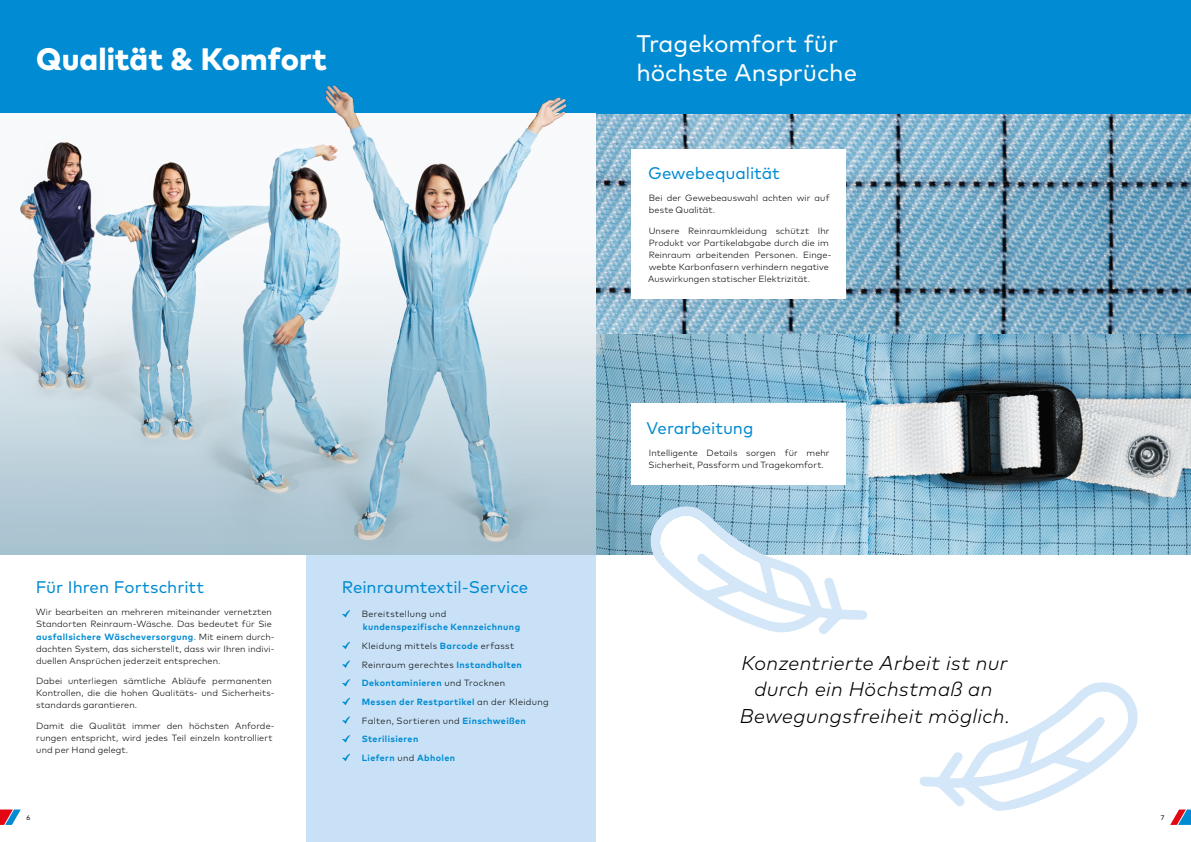
<style>
.page{position:relative;width:1191px;height:842px;background:#fff}
.page>*{position:absolute;margin:0;border:0;box-sizing:border-box;transform-origin:0 0}
.t1{font:800 31px "Mark Pro";color:#fff}
.t2{font:24px/28.8px "Mark Pro";letter-spacing:-.005em;color:#fff}
.t3{font:italic 300 20px/26.6px "Mark Pro";letter-spacing:.02em;color:#000;text-align:center}
.t4{font:16.8px "Mark Pro";letter-spacing:-.005em;color:#008bd2}
.t5{font:300 9px/12px "Mark Pro";letter-spacing:.01em;color:#000}
.t6{font:700 9px/18.7px "Mark Pro";letter-spacing:.04em;color:#008bd2}
.t7{font:300 9px "Mark Pro";letter-spacing:.04em;color:#000}
.t8{font:6.7px "Mark Pro";color:#000}
.s1{font-weight:700;color:#008bd2}
.s2{font-weight:300;color:#000}
</style>
<div class="page">
<div style="left:306px;top:555px;width:289px;height:287px;background:#c8e1f6"></div>
<svg style="left:342px;top:610px;width:8px;height:7px"></svg>
<svg style="left:342px;top:641px;width:8px;height:8px"></svg>
<svg style="left:342px;top:660px;width:8px;height:8px"></svg>
<svg style="left:342px;top:679px;width:8px;height:7px"></svg>
<svg style="left:342px;top:698px;width:8px;height:7px"></svg>
<svg style="left:342px;top:716px;width:8px;height:8px"></svg>
<svg style="left:342px;top:735px;width:8px;height:7px"></svg>
<svg style="left:342px;top:754px;width:8px;height:7px"></svg>
<img style="left:595px;top:114px;width:596px;height:220px">
<img style="left:596px;top:334px;width:595px;height:221px">
<div style="left:0;top:0;width:1191px;height:114px;background:#008bd2"></div>
<div style="left:631px;top:404px;width:215px;height:81px;background:#fff"></div>
<div style="left:631px;top:149px;width:215px;height:150px;background:#fff"></div>
<img style="left:0;top:113px;width:595px;height:442px">
<img style="left:237px;top:85px;width:358px;height:41px">
<svg style="left:919px;top:682px;width:219px;height:129px"></svg>
<svg style="left:645px;top:501px;width:223px;height:133px"></svg>
<svg style="left:1170px;top:809px;width:21px;height:16px"></svg>
<svg style="left:0;top:809px;width:21px;height:16px"></svg>
<h1 class="t1" style="left:36px;top:36px;width:292px">Qualität &amp; Komfort</h1>
<h3 class="t4" style="left:36px;top:574px;width:170px">Für Ihren Fortschritt</h3>
<p class="t5" style="left:36px;top:605px;width:237px">Wir bearbeiten an mehreren miteinander vernetzten<br>Standorten Reinraum-Wäsche. Das bedeutet für Sie</p>
<p class="t5" style="left:36px;top:630px;width:240px;text-align:justify"><span class="s1">ausfallsichere Wäscheversorgung</span>. Mit einem durch&shy;dachten System, das sicherstellt, dass wir Ihren indivi&shy;duellen Ansprüchen jederzeit entsprechen.</p>
<p class="t5" style="left:36px;top:674px;width:240px">Dabei unterliegen sämtliche Abläufe permanenten<br>Kontrollen, die die hohen Qualitäts- und Sicherheits&shy;standards garantieren.</p>
<p class="t5" style="left:36px;top:719px;width:240px">Damit die Qualität immer den höchsten Anforde&shy;rungen entspricht, wird jedes Teil einzeln kontrolliert und per Hand gelegt.</p>
<h3 class="t4" style="left:342px;top:574px;width:188px">Reinraumtextil-Service</h3>
<p class="t7" style="left:362px;top:607px;width:86px">Bereitstellung und</p>
<p class="t6" style="left:362px;top:617px;width:189px">kundenspezifische Kennzeichnung<br><span class="s2">Kleidung mittels</span> Barcode <span class="s2">erfasst<br>Reinraum gerechtes</span> Instandhalten<br>Dekontaminieren <span class="s2">und Trocknen<br></span>Messen der Restpartikel <span class="s2">an der Kleidung<br>Falten, Sortieren und</span> Einschweißen<br>Sterilisieren<br>Liefern <span class="s2">und</span> Abholen</p>
<h2 class="t2" style="left:636px;top:27px;width:222px">Tragekomfort für höchste Ansprüche</h2>
<h3 class="t4" style="left:648px;top:161px;width:133px">Gewebequalität</h3>
<p class="t5" style="left:649px;top:191px;width:182px">Bei der Gewebeauswahl achten wir auf beste Qualität.</p>
<p class="t5" style="left:648px;top:224px;width:185px">Unsere Reinraumkleidung schützt Ihr Produkt vor Partikelabgabe durch die im Reinraum arbeitenden Personen. Einge&shy;webte Karbonfasern verhindern negative Auswirkungen statischer Elektrizität.</p>
<h3 class="t4" style="left:646px;top:416px;width:108px">Verarbeitung</h3>
<p class="t5" style="left:648px;top:446px;width:182px">Intelligente Details sorgen für mehr<br>Sicherheit, Passform und Tragekomfort.</p>
<h3 class="t3" style="left:739px;top:648px;width:272px">Konzentrierte Arbeit ist nur durch ein Höchstmaß an<br>Bewegungsfreiheit möglich.</h3>
<p class="t8" style="left:26px;top:812px;width:5px">6</p>
<p class="t8" style="left:1160px;top:812px;width:5px">7</p>
</div>
